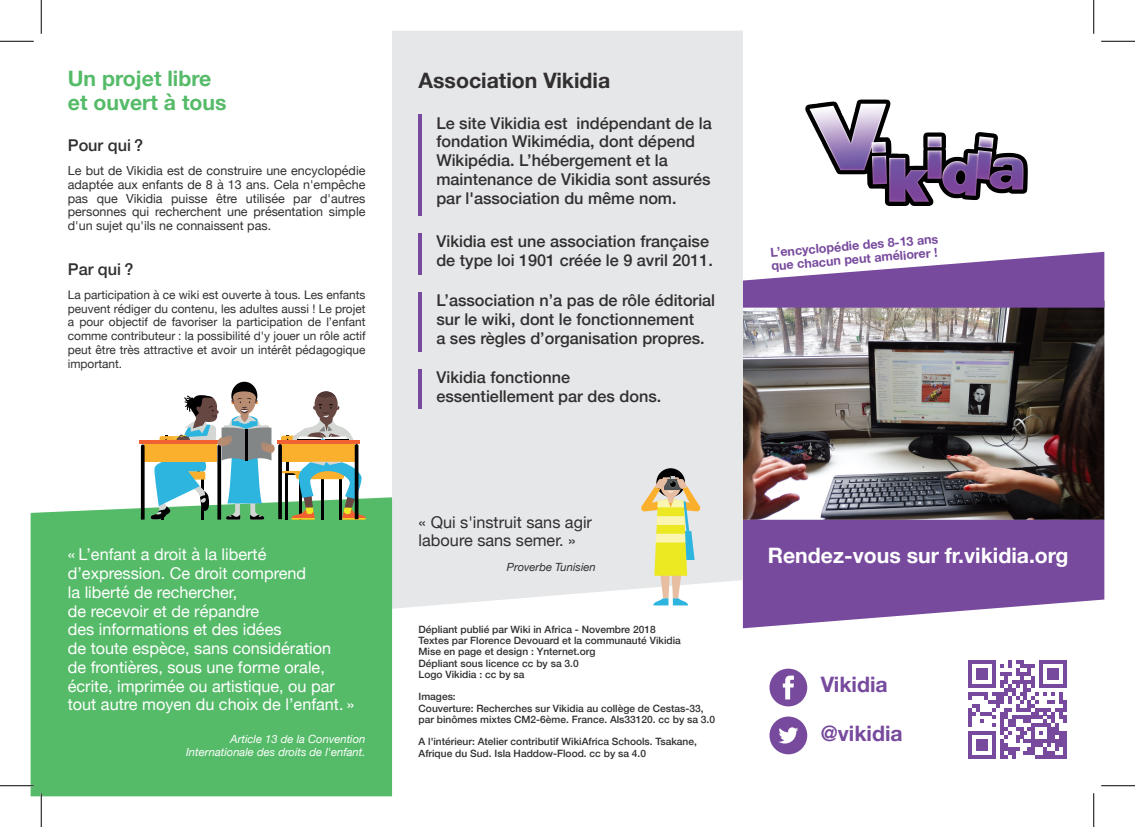
<style>
.page{position:relative;width:1135px;height:827px;background:#fff}
.page>*{position:absolute;margin:0;border:0;box-sizing:border-box;transform-origin:0 0}
.t1{font:700 21.25px "Helvetica Neue";color:#fff}
.t2{font:700 21.25px/23.8px "Helvetica Neue";color:#55bb69}
.t3{font:700 21.25px "Helvetica Neue";color:#312f30}
.t4{font:700 21.25px "Helvetica Neue";color:#774a9d}
.t5{font:500 16.25px/18.8px "Helvetica Neue";color:#312f30}
.t6{font:16.25px/18.8px "Helvetica Neue";color:#fff}
.t7{font:16.25px/18.8px "Helvetica Neue";color:#312f30}
.t8{font:12.5px/13.8px "Helvetica Neue";color:#312f30;text-align:justify}
.t9{font:700 12.5px/13.6px "Helvetica Neue";color:#774a9d}
.t10{font:11.88px/13.8px "Helvetica Neue";color:#312f30;text-align:justify}
.t11{font:italic 11.25px/12.9px "Helvetica Neue";color:#fff;text-align:right}
.t12{font:italic 11.25px "Helvetica Neue";color:#312f30}
.t13{font:500 10.12px/11.2px "Helvetica Neue";color:#312f30}
</style>
<div class="page">
<img style="left:743px;top:307px;width:361px;height:213px">
<svg style="left:743px;top:520px;width:361px;height:108px;background:#8861a9"></svg>
<svg style="left:743px;top:252px;width:361px;height:55px"></svg>
<div style="left:392px;top:31px;width:351px;height:577px;background:#e6e7e9"></div>
<div style="left:31px;top:497px;width:361px;height:299px;background:#55bb69"></div>
<img style="left:805px;top:99px;width:223px;height:107px">
<hr style="left:419px;top:115px;width:3px;height:101px;background:#774a9d">
<hr style="left:419px;top:233px;width:3px;height:41px;background:#774a9d">
<hr style="left:419px;top:292px;width:3px;height:60px;background:#774a9d">
<hr style="left:419px;top:369px;width:3px;height:39px;background:#774a9d">
<div style="left:769px;top:716px;width:38px;height:38px;background:#774a9d;border-radius:50%"></div>
<svg style="left:778px;top:727px;width:20px;height:16px"></svg>
<div style="left:769px;top:668px;width:38px;height:38px;background:#774a9d;border-radius:50%"></div>
<svg style="left:783px;top:675px;width:11px;height:24px"></svg>
<hr style="left:140px;top:440px;width:82px;height:4px;background:#f16131">
<svg style="left:141px;top:381px;width:225px;height:138px"></svg>
<div style="left:656px;top:468px;width:29px;height:29px;background:#000001;border-radius:50%"></div>
<svg style="left:641px;top:474px;width:59px;height:131px;background:#dbdaa6"></svg>
<svg style="left:968px;top:660px;width:99px;height:99px"></svg>
<hr style="left:40px;top:793px;width:2px;height:34px;background:#fff">
<hr style="left:0;top:41px;width:34px;height:1px;background:#000">
<hr style="left:1101px;top:41px;width:34px;height:1px;background:#000">
<hr style="left:0;top:785px;width:34px;height:1px;background:#000">
<hr style="left:1101px;top:785px;width:34px;height:1px;background:#000">
<hr style="left:41px;top:0;width:1px;height:34px;background:#000">
<hr style="left:41px;top:793px;width:1px;height:34px;background:#000">
<hr style="left:1093px;top:0;width:1px;height:34px;background:#000">
<hr style="left:1093px;top:793px;width:1px;height:34px;background:#000">
<h1 class="t2" style="left:68px;top:67px;width:160px">Un projet libre et ouvert à tous</h1>
<h2 class="t5" style="left:68px;top:134px;width:77px">Pour qui ?</h2>
<p class="t8" style="left:68px;top:164px;width:299px">Le but de Vikidia est de construire une encyclopédie adaptée aux enfants de 8 à 13 ans. Cela n'empêche pas que Vikidia puisse être utilisée par d'autres personnes qui recherchent une présentation simple d'un sujet qu'ils ne connaissent pas.</p>
<h2 class="t5" style="left:68px;top:259px;width:67px">Par qui ?</h2>
<p class="t10" style="left:68px;top:288px;width:299px">La participation à ce wiki est ouverte à tous. Les enfants peuvent rédiger du contenu, les adultes aussi ! Le projet a pour objectif de favoriser la participation de l’enfant comme contributeur : la possibilité d'y jouer un rôle actif peut être très attractive et avoir un intérêt pédagogique important.</p>
<p class="t6" style="left:68px;top:546px;width:288px">« L’enfant a droit à la liberté d’expression. Ce droit comprend<br>la liberté de rechercher,<br>de recevoir et de répandre<br>des informations et des idées<br>de toute espèce, sans considération<br>de frontières, sous une forme orale, écrite, imprimée ou artistique, ou par tout autre moyen du choix de l’enfant. »</p>
<p class="t11" style="left:186px;top:733px;width:181px">Article 13 de la Convention<br>Internationale des droits de l'enfant.</p>
<h1 class="t3" style="left:419px;top:64px;width:193px">Association Vikidia</h1>
<h2 class="t5" style="left:436px;top:112px;width:277px">Le site Vikidia est indépendant de la fondation Wikimédia, dont dépend Wikipédia. L’hébergement et la maintenance de Vikidia sont assurés par l'association du même nom.</h2>
<h2 class="t5" style="left:436px;top:231px;width:278px">Vikidia est une association française de type loi 1901 créée le 9 avril 2011.</h2>
<h2 class="t5" style="left:436px;top:290px;width:280px">L’association n’a pas de rôle éditorial sur le wiki, dont le fonctionnement<br>a ses règles d’organisation propres.</h2>
<h2 class="t5" style="left:436px;top:367px;width:226px">Vikidia fonctionne essentiellement par des dons.</h2>
<h2 class="t7" style="left:419px;top:513px;width:175px">« Qui s'instruit sans agir laboure sans semer. »</h2>
<p class="t12" style="left:507px;top:559px;width:90px">Proverbe Tunisien</p>
<p class="t13" style="left:419px;top:622px;width:264px">Dépliant publié par Wiki in Africa - Novembre 2018<br>Textes par Florence Devouard et la communauté Vikidia Mise en page et design : Ynternet.org<br>Dépliant sous licence cc by sa 3.0<br>Logo Vikidia : cc by sa</p>
<p class="t13" style="left:419px;top:690px;width:298px">Images:<br>Couverture: Recherches sur Vikidia au collège de Cestas-33, par binômes mixtes CM2-6ème. France. Als33120. cc by sa 3.0</p>
<p class="t13" style="left:419px;top:735px;width:280px">A l'intérieur: Atelier contributif WikiAfrica Schools. Tsakane,<br>Afrique du Sud. Isla Haddow-Flood. cc by sa 4.0</p>
<p class="t9" style="left:770px;top:246px;width:170px;rotate:-5deg">L’encyclopédie des 8-13 ans que chacun peut améliorer !</p>
<h1 class="t1" style="left:768px;top:539px;width:302px">Rendez-vous sur fr.vikidia.org</h1>
<h1 class="t4" style="left:821px;top:667px;width:68px">Vikidia</h1>
<h1 class="t4" style="left:821px;top:716px;width:83px">@vikidia</h1>
</div>
